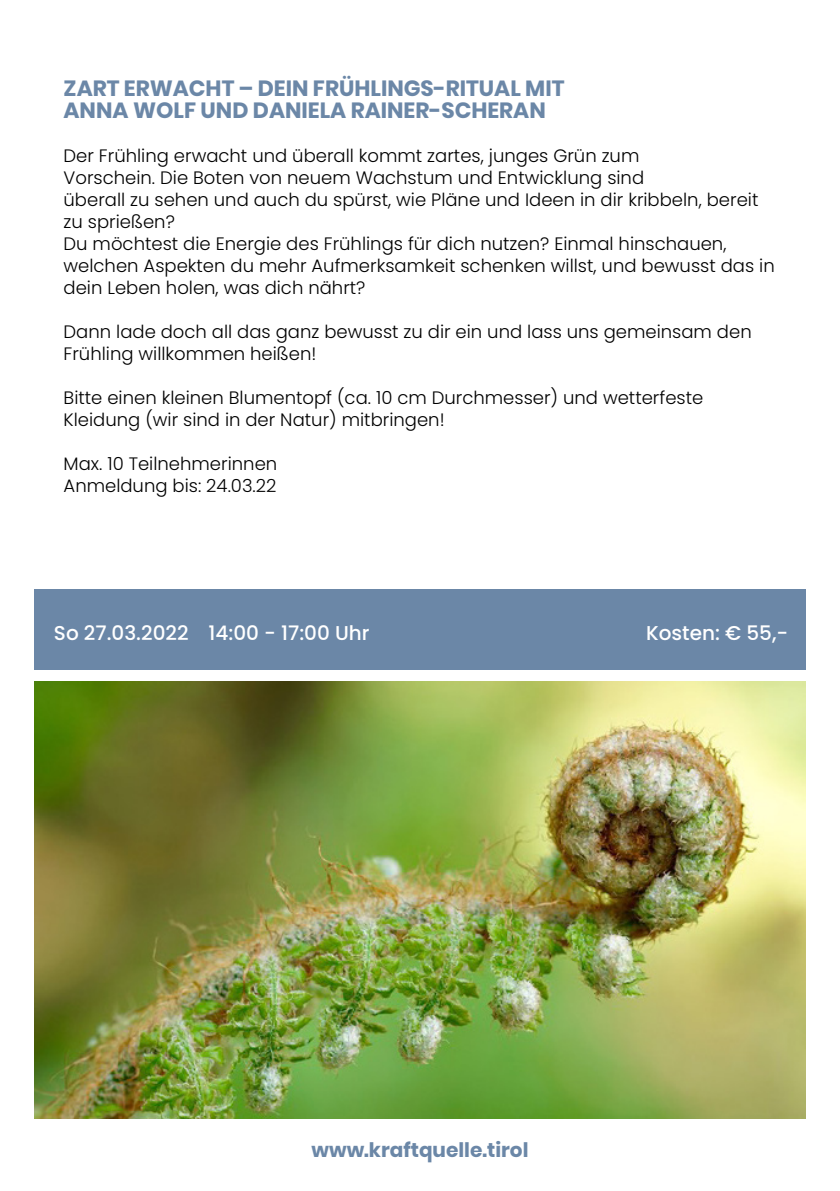
<style>
.page{position:relative;width:840px;height:1191px;background:#fff}
.page>*{position:absolute;margin:0;border:0;box-sizing:border-box;transform-origin:0 0}
.t1{font:700 22px/22px "Poppins";color:#6b87a7}
.t2{font:500 20px "Poppins";color:#fff}
.t3{font:700 20px "Poppins";color:#6b87a7}
.t4{font:300 18px/22px "Poppins";color:#000}
</style>
<div class="page">
<div style="left:34px;top:589px;width:771px;height:81px;background:#6b87a7"></div>
<img style="left:34px;top:681px;width:771px;height:438px">
<p class="t1" style="left:64px;top:77px;width:502px">ZART ERWACHT – DEIN FRÜHLINGS-RITUAL MIT<br>ANNA WOLF UND DANIELA RAINER-SCHERAN</p>
<p class="t4" style="left:64px;top:144px;width:712px">Der Frühling erwacht und überall kommt zartes, junges Grün zum<br>Vorschein. Die Boten von neuem Wachstum und Entwicklung sind<br>überall zu sehen und auch du spürst, wie Pläne und Ideen in dir kribbeln, bereit zu sprießen?<br>Du möchtest die Energie des Frühlings für dich nutzen? Einmal hinschauen, welchen Aspekten du mehr Aufmerksamkeit schenken willst, und bewusst das in dein Leben holen, was dich nährt?</p>
<p class="t4" style="left:64px;top:320px;width:689px">Dann lade doch all das ganz bewusst zu dir ein und lass uns gemeinsam den<br>Frühling willkommen heißen!</p>
<p class="t4" style="left:64px;top:386px;width:641px">Bitte einen kleinen Blumentopf (ca. 10 cm Durchmesser) und wetterfeste<br>Kleidung (wir sind in der Natur) mitbringen!</p>
<p class="t4" style="left:64px;top:452px;width:215px">Max. 10 Teilnehmerinnen<br>Anmeldung bis: 24.03.22</p>
<p class="t2" style="left:54px;top:621px;width:317px">So 27.03.2022 14:00 - 17:00 Uhr</p>
<p class="t2" style="left:645px;top:621px;width:143px">Kosten: € 55,-</p>
<p class="t3" style="left:311px;top:1138px;width:218px">www.kraftquelle.tirol</p>
</div>
